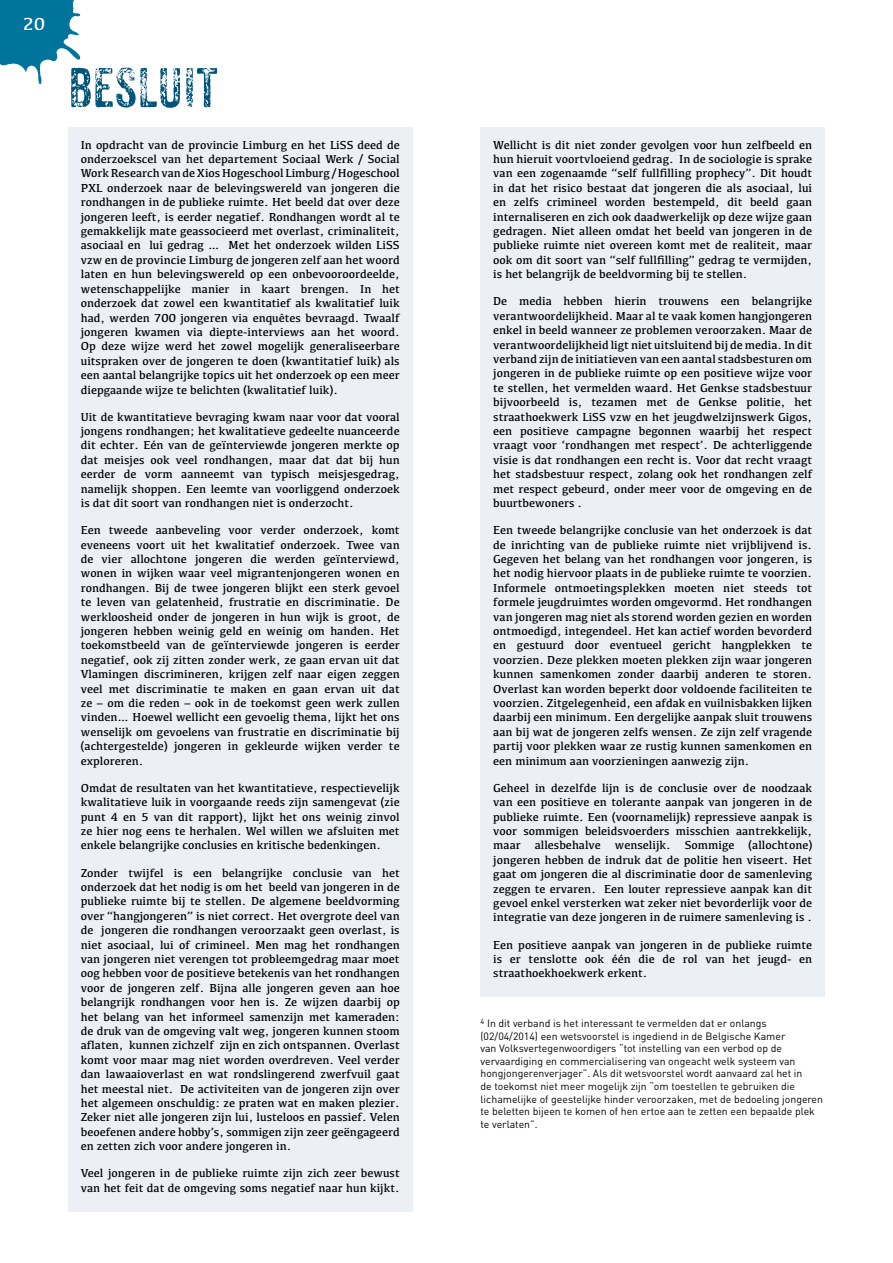
<style>
.page{position:relative;width:893px;height:1263px;background:#fff}
.page>*{position:absolute;margin:0;border:0;box-sizing:border-box;transform-origin:0 0}
.t1{font:54px "Anodyne";color:#005477}
.t2{font:18px "Kefa";color:#fff}
.t3{font:12px/14.4px "Kefa";color:#000;text-align:justify}
.t4{font:10.5px/12.6px "DIN";color:#000}
</style>
<div class="page">
<div style="left:68px;top:128px;width:344px;height:1084px;background:#eceff4"></div>
<div style="left:480px;top:128px;width:345px;height:869px;background:#eceff4"></div>
<svg style="left:0;top:0;width:81px;height:85px"></svg>
<h2 class="t2" style="left:23px;top:13px;width:23px">20</h2>
<h1 class="t1" style="left:68px;top:55px;width:152px">BESLUIT</h1>
<p class="t3" style="left:81px;top:137px;width:320px">In opdracht van de provincie Limburg en het LiSS deed de onderzoekscel van het departement Sociaal Werk / Social Work Research van de Xios Hogeschool Limburg / Hogeschool PXL onderzoek naar de belevingswereld van jongeren die rondhangen in de publieke ruimte. Het beeld dat over deze jongeren leeft, is eerder negatief. Rondhangen wordt al te gemakkelijk mate geassocieerd met overlast, criminaliteit, asociaal en lui gedrag … Met het onderzoek wilden LiSS vzw en de provincie Limburg de jongeren zelf aan het woord laten en hun belevingswereld op een onbevooroordeelde, wetenschappelijke manier in kaart brengen. In het onderzoek dat zowel een kwantitatief als kwalitatief luik had, werden 700 jongeren via enquêtes bevraagd. Twaalf jongeren kwamen via diepte-interviews aan het woord.<br>Op deze wijze werd het zowel mogelijk generaliseerbare uitspraken over de jongeren te doen (kwantitatief luik) als een aantal belangrijke topics uit het onderzoek op een meer diepgaande wijze te belichten (kwalitatief luik).</p>
<p class="t3" style="left:81px;top:409px;width:320px">Uit de kwantitatieve bevraging kwam naar voor dat vooral jongens rondhangen; het kwalitatieve gedeelte nuanceerde dit echter. Eén van de geïnterviewde jongeren merkte op dat meisjes ook veel rondhangen, maar dat dat bij hun eerder de vorm aanneemt van typisch meisjesgedrag, namelijk shoppen. Een leemte van voorliggend onderzoek is dat dit soort van rondhangen niet is onderzocht.</p>
<p class="t3" style="left:81px;top:523px;width:320px">Een tweede aanbeveling voor verder onderzoek, komt eveneens voort uit het kwalitatief onderzoek. Twee van de vier allochtone jongeren die werden geïnterviewd, wonen in wijken waar veel migrantenjongeren wonen en rondhangen. Bij de twee jongeren blijkt een sterk gevoel te leven van gelatenheid, frustratie en discriminatie. De werkloosheid onder de jongeren in hun wijk is groot, de jongeren hebben weinig geld en weinig om handen. Het toekomstbeeld van de geïnterviewde jongeren is eerder negatief, ook zij zitten zonder werk, ze gaan ervan uit dat Vlamingen discrimineren, krijgen zelf naar eigen zeggen veel met discriminatie te maken en gaan ervan uit dat ze – om die reden – ook in de toekomst geen werk zullen vinden… Hoewel wellicht een gevoelig thema, lijkt het ons wenselijk om gevoelens van frustratie en discriminatie bij (achtergestelde) jongeren in gekleurde wijken verder te exploreren.</p>
<p class="t3" style="left:81px;top:780px;width:320px">Omdat de resultaten van het kwantitatieve, respectievelijk kwalitatieve luik in voorgaande reeds zijn samengevat (zie punt 4 en 5 van dit rapport), lijkt het ons weinig zinvol ze hier nog eens te herhalen. Wel willen we afsluiten met enkele belangrijke conclusies en kritische bedenkingen.</p>
<p class="t3" style="left:81px;top:865px;width:320px">Zonder twijfel is een belangrijke conclusie van het onderzoek dat het nodig is om het beeld van jongeren in de publieke ruimte bij te stellen. De algemene beeldvorming over “hangjongeren” is niet correct. Het overgrote deel van de jongeren die rondhangen veroorzaakt geen overlast, is niet asociaal, lui of crimineel. Men mag het rondhangen van jongeren niet verengen tot probleemgedrag maar moet oog hebben voor de positieve betekenis van het rondhangen voor de jongeren zelf. Bijna alle jongeren geven aan hoe belangrijk rondhangen voor hen is. Ze wijzen daarbij op het belang van het informeel samenzijn met kameraden: de druk van de omgeving valt weg, jongeren kunnen stoom aflaten, kunnen zichzelf zijn en zich ontspannen. Overlast komt voor maar mag niet worden overdreven. Veel verder dan lawaaioverlast en wat rondslingerend zwerfvuil gaat het meestal niet. De activiteiten van de jongeren zijn over het algemeen onschuldig: ze praten wat en maken plezier.<br>Zeker niet alle jongeren zijn lui, lusteloos en passief. Velen beoefenen andere hobby’s, sommigen zijn zeer geëngageerd en zetten zich voor andere jongeren in.</p>
<p class="t3" style="left:81px;top:1166px;width:320px">Veel jongeren in de publieke ruimte zijn zich zeer bewust van het feit dat de omgeving soms negatief naar hun kijkt.</p>
<p class="t3" style="left:493px;top:137px;width:320px">Wellicht is dit niet zonder gevolgen voor hun zelfbeeld en hun hieruit voortvloeiend gedrag. In de sociologie is sprake van een zogenaamde “self fullfilling prophecy”. Dit houdt in dat het risico bestaat dat jongeren die als asociaal, lui en zelfs crimineel worden bestempeld, dit beeld gaan internaliseren en zich ook daadwerkelijk op deze wijze gaan gedragen. Niet alleen omdat het beeld van jongeren in de publieke ruimte niet overeen komt met de realiteit, maar ook om dit soort van “self fullfilling” gedrag te vermijden, is het belangrijk de beeldvorming bij te stellen.</p>
<p class="t3" style="left:493px;top:294px;width:320px">De media hebben hierin trouwens een belangrijke verantwoordelijkheid. Maar al te vaak komen hangjongeren enkel in beeld wanneer ze problemen veroorzaken. Maar de verantwoordelijkheid ligt niet uitsluitend bij de media. In dit verband zijn de initiatieven van een aantal stadsbesturen om jongeren in de publieke ruimte op een positieve wijze voor te stellen, het vermelden waard. Het Genkse stadsbestuur bijvoorbeeld is, tezamen met de Genkse politie, het straathoekwerk LiSS vzw en het jeugdwelzijnswerk Gigos, een positieve campagne begonnen waarbij het respect vraagt voor ‘rondhangen met respect’. De achterliggende visie is dat rondhangen een recht is. Voor dat recht vraagt het stadsbestuur respect, zolang ook het rondhangen zelf met respect gebeurd, onder meer voor de omgeving en de buurtbewoners .</p>
<p class="t3" style="left:493px;top:523px;width:320px">Een tweede belangrijke conclusie van het onderzoek is dat de inrichting van de publieke ruimte niet vrijblijvend is.<br>Gegeven het belang van het rondhangen voor jongeren, is het nodig hiervoor plaats in de publieke ruimte te voorzien.<br>Informele ontmoetingsplekken moeten niet steeds tot formele jeugdruimtes worden omgevormd. Het rondhangen van jongeren mag niet als storend worden gezien en worden ontmoedigd, integendeel. Het kan actief worden bevorderd en gestuurd door eventueel gericht hangplekken te voorzien. Deze plekken moeten plekken zijn waar jongeren kunnen samenkomen zonder daarbij anderen te storen.<br>Overlast kan worden beperkt door voldoende faciliteiten te voorzien. Zitgelegenheid, een afdak en vuilnisbakken lijken daarbij een minimum. Een dergelijke aanpak sluit trouwens aan bij wat de jongeren zelfs wensen. Ze zijn zelf vragende partij voor plekken waar ze rustig kunnen samenkomen en een minimum aan voorzieningen aanwezig zijn.</p>
<p class="t3" style="left:493px;top:780px;width:320px">Geheel in dezelfde lijn is de conclusie over de noodzaak van een positieve en tolerante aanpak van jongeren in de publieke ruimte. Een (voornamelijk) repressieve aanpak is voor sommigen beleidsvoerders misschien aantrekkelijk, maar allesbehalve wenselijk. Sommige (allochtone) jongeren hebben de indruk dat de politie hen viseert. Het gaat om jongeren die al discriminatie door de samenleving zeggen te ervaren. Een louter repressieve aanpak kan dit gevoel enkel versterken wat zeker niet bevorderlijk voor de integratie van deze jongeren in de ruimere samenleving is .</p>
<p class="t3" style="left:493px;top:937px;width:320px">Een positieve aanpak van jongeren in de publieke ruimte is er tenslotte ook één die de rol van het jeugd- en straathoekhoekwerk erkent.</p>
<p class="t4" style="left:480px;top:1017px;width:344px"><sup>4</sup> In dit verband is het interessant te vermelden dat er onlangs (02/04/2014) een wetsvoorstel is ingediend in de Belgische Kamer<br>van Volksvertegenwoordigers “tot instelling van een verbod op de vervaardiging en commercialisering van ongeacht welk systeem van hongjongerenverjager”. Als dit wetsvoorstel wordt aanvaard zal het in<br>de toekomst niet meer mogelijk zijn “om toestellen te gebruiken die lichamelijke of geestelijke hinder veroorzaken, met de bedoeling jongeren te beletten bijeen te komen of hen ertoe aan te zetten een bepaalde plek te verlaten”.</p>
</div>
